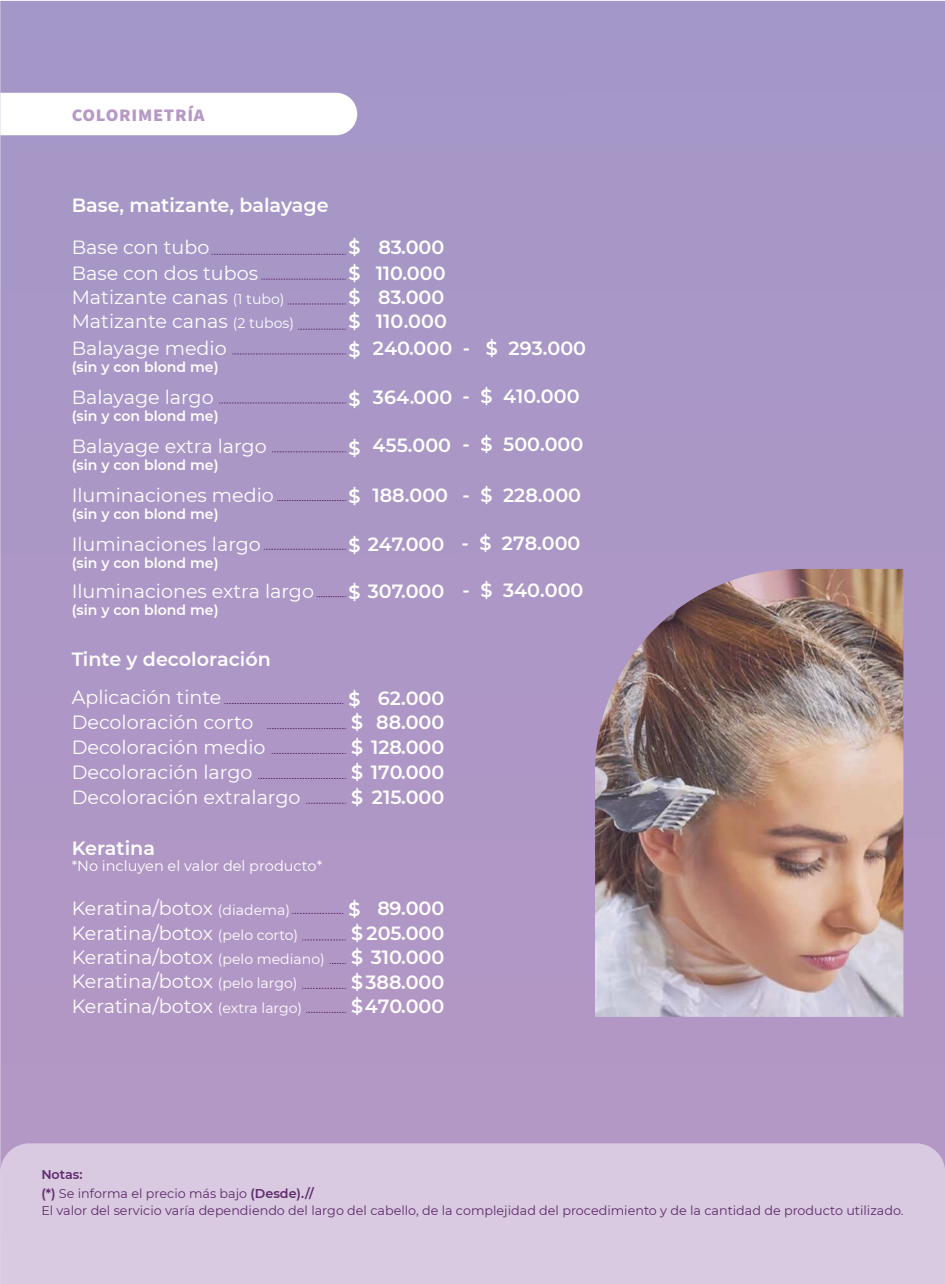
<style>
.page{position:relative;width:945px;height:1284px;background:#fff}
.page>*{position:absolute;margin:0;border:0;box-sizing:border-box;transform-origin:0 0}
.t1{font:19.16px "Montserrat";color:#fff}
.t2{font:600 19.16px "Montserrat";color:#fff}
.t3{font:900 17.68px "Source Sans Pro";letter-spacing:.04em;color:#b69ac5;scale:1.04 1}
.t4{font:14.53px "Montserrat";color:#fff}
.t5{font:600 14.09px "Montserrat";color:#fff}
.t6{font:14.09px "Montserrat";color:#fff}
.t7{font:12.69px/19.7px "Montserrat";color:#5e2a6a}
.s1{font-size:14.09px}
.s2{font-size:19.16px}
.s3{font-weight:600}
</style>
<div class="page">
<div style="left:0;top:1px;width:945px;height:1142px;background:#ab97c6"></div>
<svg style="left:268px;top:728px;width:78px;height:1px"></svg>
<svg style="left:307px;top:803px;width:39px;height:1px"></svg>
<svg style="left:225px;top:703px;width:119px;height:1px"></svg>
<svg style="left:258px;top:778px;width:88px;height:1px"></svg>
<svg style="left:272px;top:753px;width:74px;height:1px"></svg>
<svg style="left:303px;top:939px;width:43px;height:1px"></svg>
<svg style="left:307px;top:1012px;width:39px;height:1px"></svg>
<svg style="left:292px;top:913px;width:52px;height:1px"></svg>
<svg style="left:303px;top:988px;width:43px;height:1px"></svg>
<svg style="left:330px;top:963px;width:16px;height:1px"></svg>
<svg style="left:212px;top:254px;width:134px;height:1px"></svg>
<svg style="left:262px;top:279px;width:84px;height:1px"></svg>
<svg style="left:288px;top:304px;width:58px;height:1px"></svg>
<svg style="left:299px;top:329px;width:47px;height:1px"></svg>
<svg style="left:233px;top:353px;width:113px;height:1px"></svg>
<svg style="left:219px;top:403px;width:127px;height:1px"></svg>
<svg style="left:272px;top:451px;width:74px;height:1px"></svg>
<svg style="left:277px;top:500px;width:69px;height:1px"></svg>
<svg style="left:264px;top:549px;width:82px;height:1px"></svg>
<svg style="left:317px;top:596px;width:29px;height:1px"></svg>
<svg style="left:0;top:93px;width:357px;height:42px"></svg>
<img style="left:595px;top:569px;width:308px;height:448px">
<div style="left:0;top:1143px;width:945px;height:141px;background:#d9cae1"></div>
<p class="t3" style="left:72px;top:103px;width:129px">COLORIMETRÍA</p>
<p class="t2" style="left:72px;top:192px;width:258px">Base, matizante, balayage</p>
<p class="t1" style="left:72px;top:234px;width:139px">Base con tubo</p>
<p class="t2" style="left:349px;top:233px;width:97px">$ 83.000</p>
<p class="t1" style="left:72px;top:260px;width:188px">Base con dos tubos</p>
<p class="t2" style="left:349px;top:259px;width:99px">$ 110.000</p>
<p class="t1" style="left:72px;top:284px;width:214px">Matizante canas <span class="s1">(1 tubo)</span></p>
<p class="t2" style="left:349px;top:283px;width:97px">$ 83.000</p>
<p class="t1" style="left:72px;top:308px;width:224px">Matizante canas <span class="s1">(2 tubos)</span></p>
<p class="t2" style="left:349px;top:308px;width:100px">$ 110.000</p>
<p class="t1" style="left:72px;top:335px;width:157px">Balayage medio</p>
<p class="t2" style="left:349px;top:336px;width:14px">$</p>
<p class="t5" style="left:72px;top:357px;width:148px">(sin y con blond me)</p>
<p class="t2" style="left:373px;top:335px;width:81px">240.000</p>
<p class="t2" style="left:463px;top:335px;width:125px">- $ 293.000</p>
<p class="t2" style="left:463px;top:383px;width:118px">- $ 410.000</p>
<p class="t2" style="left:463px;top:430px;width:122px">- $ 500.000</p>
<p class="t2" style="left:463px;top:482px;width:120px">- $ 228.000</p>
<p class="t2" style="left:461px;top:530px;width:121px">- $ 278.000</p>
<p class="t2" style="left:463px;top:576px;width:122px">- $ 340.000</p>
<p class="t1" style="left:72px;top:384px;width:144px">Balayage largo</p>
<p class="t2" style="left:349px;top:385px;width:14px">$</p>
<p class="t5" style="left:72px;top:406px;width:148px">(sin y con blond me)</p>
<p class="t1" style="left:72px;top:433px;width:197px">Balayage extra largo</p>
<p class="t2" style="left:349px;top:434px;width:14px">$</p>
<p class="t5" style="left:72px;top:455px;width:148px">(sin y con blond me)</p>
<p class="t1" style="left:72px;top:482px;width:204px">Iluminaciones medio</p>
<p class="t2" style="left:349px;top:483px;width:14px">$</p>
<p class="t5" style="left:72px;top:504px;width:148px">(sin y con blond me)</p>
<p class="t1" style="left:72px;top:531px;width:191px">Iluminaciones largo</p>
<p class="t2" style="left:349px;top:530px;width:97px">$ 247.000</p>
<p class="t5" style="left:72px;top:553px;width:148px">(sin y con blond me)</p>
<p class="t1" style="left:72px;top:578px;width:244px">Iluminaciones extra largo</p>
<p class="t2" style="left:349px;top:579px;width:14px">$</p>
<p class="t5" style="left:72px;top:600px;width:148px">(sin y con blond me)</p>
<p class="t2" style="left:373px;top:384px;width:81px">364.000</p>
<p class="t2" style="left:373px;top:431px;width:80px">455.000</p>
<p class="t2" style="left:373px;top:481px;width:77px">188.000</p>
<p class="t2" style="left:368px;top:578px;width:78px">307.000</p>
<p class="t2" style="left:72px;top:646px;width:201px">Tinte y decoloración</p>
<p class="t1" style="left:72px;top:684px;width:151px">Aplicación tinte</p>
<p class="t2" style="left:349px;top:685px;width:97px">$ 62.000</p>
<p class="t1" style="left:72px;top:709px;width:183px">Decoloración corto</p>
<p class="t2" style="left:351px;top:708px;width:95px">$ 88.000</p>
<p class="t1" style="left:72px;top:734px;width:195px">Decoloración medio</p>
<p class="t2" style="left:351px;top:734px;width:95px">$ 128.000</p>
<p class="t1" style="left:72px;top:759px;width:182px">Decoloración largo</p>
<p class="t2" style="left:351px;top:759px;width:95px">$ 170.000</p>
<p class="t1" style="left:72px;top:784px;width:230px">Decoloración extralargo</p>
<p class="t2" style="left:351px;top:783px;width:95px">$ 215.000</p>
<p class="t2" style="left:72px;top:834px;width:85px">Keratina</p>
<p class="t4" style="left:72px;top:856px;width:252px">*No incluyen el valor del producto*</p>
<p class="t6" style="left:184px;top:900px;width:108px"><span class="s2">tox</span> (diadema)</p>
<p class="t2" style="left:377px;top:894px;width:68px">89.000</p>
<p class="t1" style="left:72px;top:895px;width:114px">Keratina/bo</p>
<p class="t2" style="left:349px;top:896px;width:14px">$</p>
<p class="t1" style="left:72px;top:920px;width:228px">Keratina/botox <span class="s1">(pelo corto)</span></p>
<p class="t2" style="left:351px;top:919px;width:95px">$ 205.000</p>
<p class="t1" style="left:72px;top:944px;width:255px">Keratina/botox <span class="s1">(pelo mediano)</span></p>
<p class="t2" style="left:351px;top:944px;width:95px">$ 310.000</p>
<p class="t1" style="left:72px;top:968px;width:227px">Keratina/botox <span class="s1">(pelo largo)</span></p>
<p class="t2" style="left:351px;top:969px;width:95px">$388.000</p>
<p class="t1" style="left:72px;top:993px;width:232px">Keratina/botox <span class="s1">(extra largo)</span></p>
<p class="t2" style="left:351px;top:993px;width:95px">$470.000</p>
<p class="t7" style="left:41px;top:1164px;width:274px"><span class="s3">Notas:<br>(*)</span> Se informa el precio más bajo <span class="s3">(Desde).//</span></p>
<p class="t7" style="left:41px;top:1200px;width:864px">El valor del servicio varía dependiendo del largo del cabello, de la complejidad del procedimiento y de la cantidad de producto utilizado.</p>
</div>
